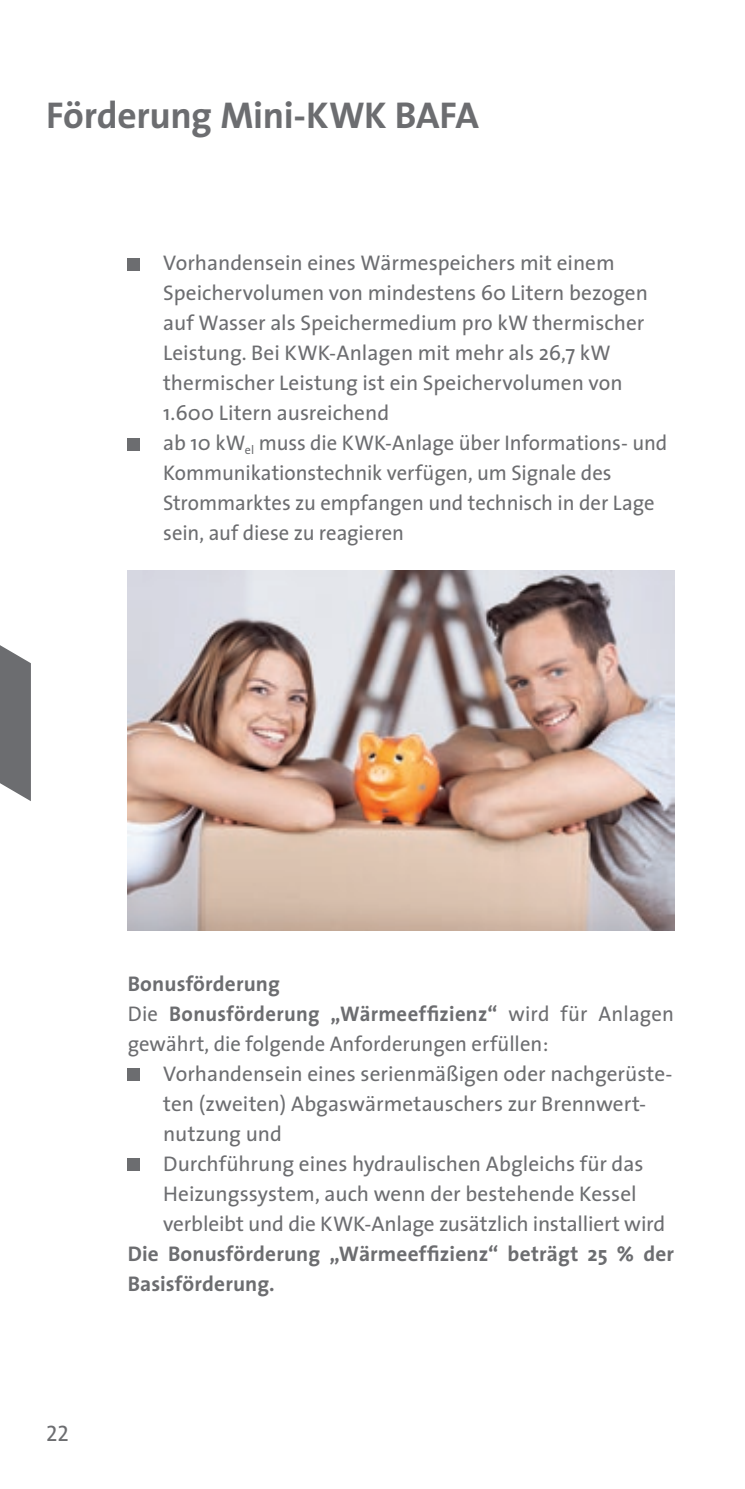
<style>
.page{position:relative;width:745px;height:1489px;background:#fff}
.page>*{position:absolute;margin:0;border:0;box-sizing:border-box;transform-origin:0 0}
.t1{font:700 37.5px "The Sans";letter-spacing:-.01em;color:#6c6d70}
.t2{font:22.5px "The Sans Caps";color:#6c6d70}
.t3{font:21.25px/30px "The Sans";color:#6c6d70}
.t4{font:700 21.25px/30px "The Sans";letter-spacing:.005em;color:#6c6d70}
.s1{font-weight:700}
</style>
<div class="page">
<svg style="left:0;top:645px;width:31px;height:156px;background:#7d7e80"></svg>
<img style="left:128px;top:570px;width:545px;height:360px">
<div style="left:128px;top:258px;width:12px;height:12px;background:#6c6d70"></div>
<div style="left:128px;top:438px;width:12px;height:12px;background:#6c6d70"></div>
<div style="left:128px;top:1068px;width:12px;height:12px;background:#6c6d70"></div>
<div style="left:128px;top:1158px;width:12px;height:12px;background:#6c6d70"></div>
<h1 class="t1" style="left:46px;top:84px;width:434px">Förderung Mini-KWK BAFA</h1>
<p class="t3" style="left:163px;top:247px;width:505px">Vorhandensein eines Wärmespeichers mit einem Speichervolumen von mindestens 60 Litern bezogen auf Wasser als Speichermedium pro kW thermischer Leistung. Bei KWK-Anlagen mit mehr als 26,7 kW thermischer Leistung ist ein Speichervolumen von 1.600 Litern ausreichend<br>ab 10 kW<sub>el</sub> muss die KWK-Anlage über Informations- und Kommunikationstechnik verfügen, um Signale des Strommarktes zu empfangen und technisch in der Lage sein, auf diese zu reagieren</p>
<p class="t2" style="left:46px;top:1414px;width:24px">22</p>
<p class="t3" style="left:128px;top:967px;width:547px"><span class="s1">Bonusförderung<br></span>Die <span class="s1">Bonusförderung „Wärmeeffizienz“</span> wird für Anlagen gewährt, die folgende Anforderungen erfüllen:</p>
<p class="t3" style="left:163px;top:1057px;width:510px">Vorhandensein eines serienmäßigen oder nachgerüste&shy;ten (zweiten) Abgaswärmetauschers zur Brennwert&shy;nutzung und<br>Durchführung eines hydraulischen Abgleichs für das Heizungssystem, auch wenn der bestehende Kessel verbleibt und die KWK-Anlage zusätzlich installiert wird</p>
<p class="t4" style="left:128px;top:1237px;width:547px">Die Bonusförderung „Wärmeeffizienz“ beträgt 25 % der<br>Basisförderung.</p>
</div>
